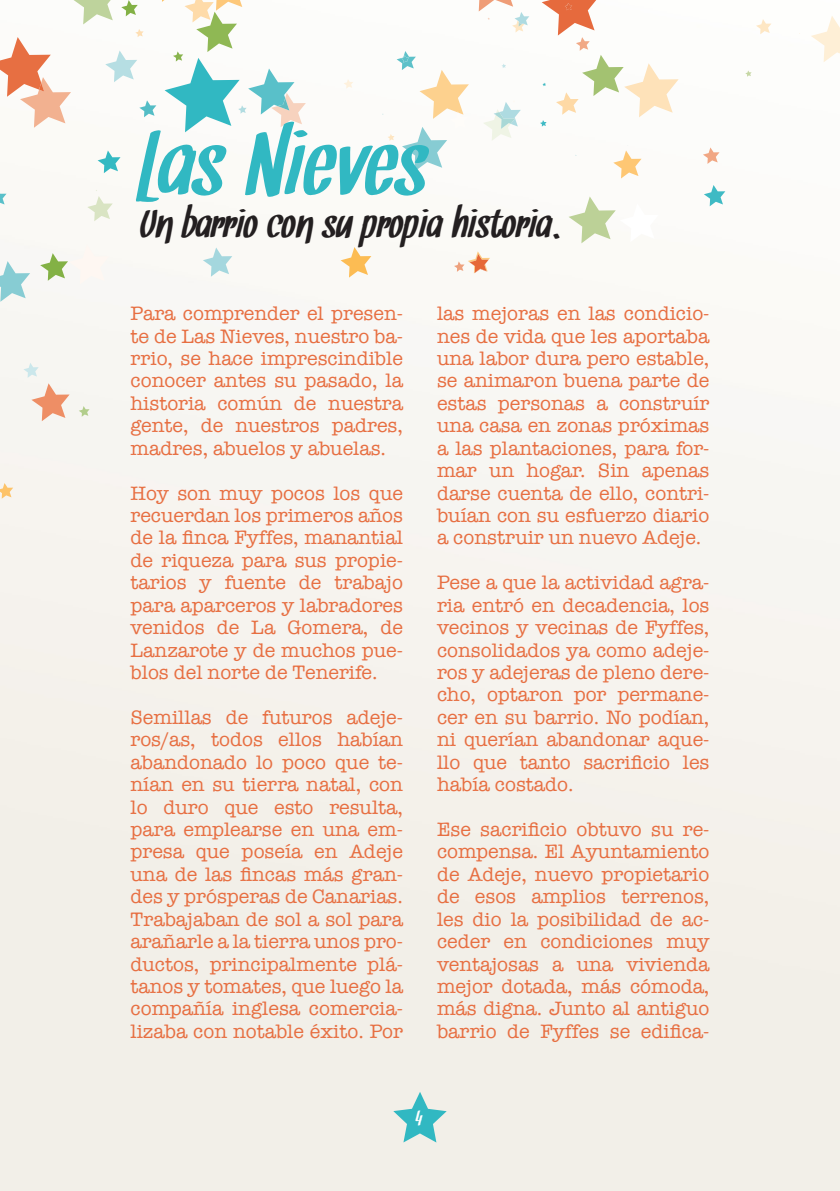
<style>
.page{position:relative;width:840px;height:1191px;background:#fff}
.page>*{position:absolute;margin:0;border:0;box-sizing:border-box;transform-origin:0 0}
.t1{font:100px "Snickles";color:#31b8c2}
.t2{font:44px "Snickles";color:#231f20}
.t3{font:21.8px "Snickles";color:#fff}
.t4{font:20px/22.4px "American Typewriter";color:#e76f42;text-align:justify}
</style>
<div class="page">
<svg style="left:393px;top:1091px;width:53px;height:51px;background:#a1d8d8"></svg>
<svg style="left:98px;top:150px;width:22px;height:23px"></svg>
<svg style="left:203px;top:247px;width:29px;height:30px"></svg>
<svg style="left:87px;top:190px;width:26px;height:31px"></svg>
<svg style="left:744px;top:70px;width:7px;height:7px"></svg>
<svg style="left:702px;top:147px;width:17px;height:17px"></svg>
<svg style="left:340px;top:247px;width:31px;height:31px"></svg>
<svg style="left:0;top:483px;width:13px;height:16px"></svg>
<svg style="left:0;top:193px;width:7px;height:11px"></svg>
<svg style="left:121px;top:0;width:17px;height:16px"></svg>
<svg style="left:135px;top:29px;width:8px;height:8px"></svg>
<svg style="left:343px;top:79px;width:10px;height:10px"></svg>
<svg style="left:73px;top:0;width:40px;height:24px"></svg>
<svg style="left:162px;top:0;width:144px;height:132px"></svg>
<svg style="left:703px;top:185px;width:22px;height:21px"></svg>
<svg style="left:810px;top:16px;width:29px;height:46px"></svg>
<svg style="left:755px;top:19px;width:16px;height:15px"></svg>
<svg style="left:478px;top:0;width:51px;height:33px"></svg>
<svg style="left:539px;top:0;width:139px;height:127px"></svg>
<svg style="left:613px;top:145px;width:28px;height:33px"></svg>
<svg style="left:568px;top:196px;width:90px;height:47px"></svg>
<svg style="left:454px;top:251px;width:36px;height:22px"></svg>
<svg style="left:382px;top:51px;width:86px;height:121px"></svg>
<svg style="left:482px;top:100px;width:38px;height:41px"></svg>
<svg style="left:79px;top:406px;width:10px;height:11px"></svg>
<svg style="left:23px;top:363px;width:47px;height:58px"></svg>
<svg style="left:0;top:261px;width:30px;height:41px"></svg>
<svg style="left:40px;top:244px;width:69px;height:40px"></svg>
<svg style="left:0;top:37px;width:71px;height:91px"></svg>
<svg style="left:105px;top:50px;width:32px;height:32px"></svg>
<svg style="left:139px;top:100px;width:17px;height:17px"></svg>
<p class="t1" style="left:142px;top:118px;width:290px">Las Nieves</p>
<p class="t2" style="left:142px;top:204px;width:438px">Un barrio con su propia historia.</p>
<p class="t4" style="left:130px;top:301px;width:274px">Para comprender el presen&shy;te de Las Nieves, nuestro ba&shy;rrio, se hace imprescindible conocer antes su pasado, la historia común de nuestra gente, de nuestros padres, madres, abuelos y abuelas.</p>
<p class="t4" style="left:130px;top:481px;width:274px">Hoy son muy pocos los que recuerdan los primeros años de la finca Fyffes, manantial de riqueza para sus propie&shy;tarios y fuente de trabajo para aparceros y labradores venidos de La Gomera, de Lanzarote y de muchos pue&shy;blos del norte de Tenerife.</p>
<p class="t4" style="left:130px;top:705px;width:274px">Semillas de futuros adeje&shy;ros/as, todos ellos habían abandonado lo poco que te&shy;nían en su tierra natal, con lo duro que esto resulta, para emplearse en una em&shy;presa que poseía en Adeje una de las fincas más gran&shy;des y prósperas de Canarias.<br>Trabajaban de sol a sol para arañarle a la tierra unos pro&shy;ductos, principalmente plá&shy;tanos y tomates, que luego la compañía inglesa comercia&shy;lizaba con notable éxito. Por</p>
<p class="t4" style="left:437px;top:301px;width:274px">las mejoras en las condicio&shy;nes de vida que les aportaba una labor dura pero estable, se animaron buena parte de estas personas a construír una casa en zonas próximas a las plantaciones, para for&shy;mar un hogar. Sin apenas darse cuenta de ello, contri&shy;buían con su esfuerzo diario a construir un nuevo Adeje.</p>
<p class="t4" style="left:437px;top:571px;width:274px">Pese a que la actividad agra&shy;ria entró en decadencia, los vecinos y vecinas de Fyffes, consolidados ya como adeje&shy;ros y adejeras de pleno dere&shy;cho, optaron por permane&shy;cer en su barrio. No podían, ni querían abandonar aque&shy;llo que tanto sacrificio les había costado.</p>
<p class="t4" style="left:437px;top:817px;width:274px">Ese sacrificio obtuvo su re&shy;compensa. El Ayuntamiento de Adeje, nuevo propietario de esos amplios terrenos, les dio la posibilidad de ac&shy;ceder en condiciones muy ventajosas a una vivienda mejor dotada, más cómoda, más digna. Junto al antiguo barrio de Fyffes se edifica-</p>
<p class="t3" style="left:416px;top:1108px;width:8px">4</p>
</div>
